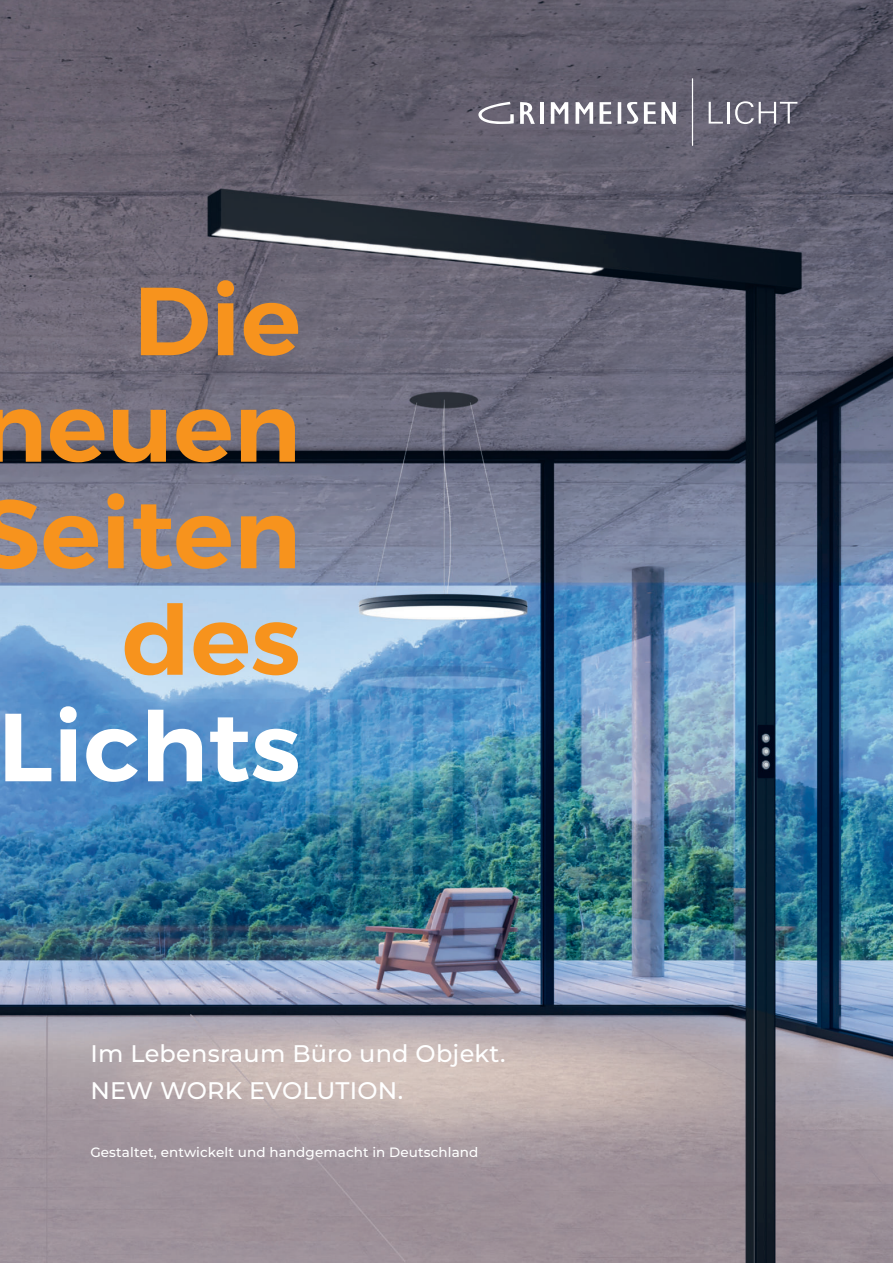
<style>
.page{position:relative;width:893px;height:1263px;background:#fff}
.page>*{position:absolute;margin:0;border:0;box-sizing:border-box;transform-origin:0 0}
.t1{font:600 96.45px/106.5px "Montserrat";color:#f7931d;text-align:right;scale:1.04 1}
.t2{font:600 96.45px "Montserrat";color:#fff;scale:1.04 1}
.t3{font:500 24px/37.5px "Montserrat";letter-spacing:.01em;color:#fff}
.t4{font:500 13.5px "Montserrat";letter-spacing:.01em;color:#fff}
</style>
<div class="page">
<img style="left:0;top:0;width:893px;height:1263px">
<svg style="left:709px;top:102px;width:14px;height:22px"></svg>
<hr style="left:727px;top:102px;width:3px;height:22px;background:#fff">
<svg style="left:735px;top:101px;width:62px;height:23px"></svg>
<hr style="left:540px;top:102px;width:3px;height:22px;background:#fff">
<svg style="left:551px;top:102px;width:17px;height:22px"></svg>
<svg style="left:575px;top:102px;width:18px;height:22px"></svg>
<svg style="left:600px;top:102px;width:12px;height:22px"></svg>
<hr style="left:618px;top:102px;width:3px;height:22px;background:#fff">
<svg style="left:644px;top:102px;width:32px;height:22px"></svg>
<svg style="left:520px;top:101px;width:15px;height:23px"></svg>
<svg style="left:478px;top:102px;width:36px;height:22px"></svg>
<hr style="left:692px;top:79px;width:1px;height:67px;background:#fff">
<svg style="left:626px;top:100px;width:12px;height:26px"></svg>
<h1 class="t1" style="left:-23px;top:274px;width:313px">Die neuen<br>Seiten des</h1>
<h1 class="t2" style="left:-2px;top:706px;width:293px">Lichts</h1>
<h2 class="t3" style="left:90px;top:1035px;width:417px">Im Lebensraum Büro und Objekt.<br>NEW WORK EVOLUTION.</h2>
<p class="t4" style="left:90px;top:1145px;width:390px">Gestaltet, entwickelt und handgemacht in Deutschland</p>
</div>
